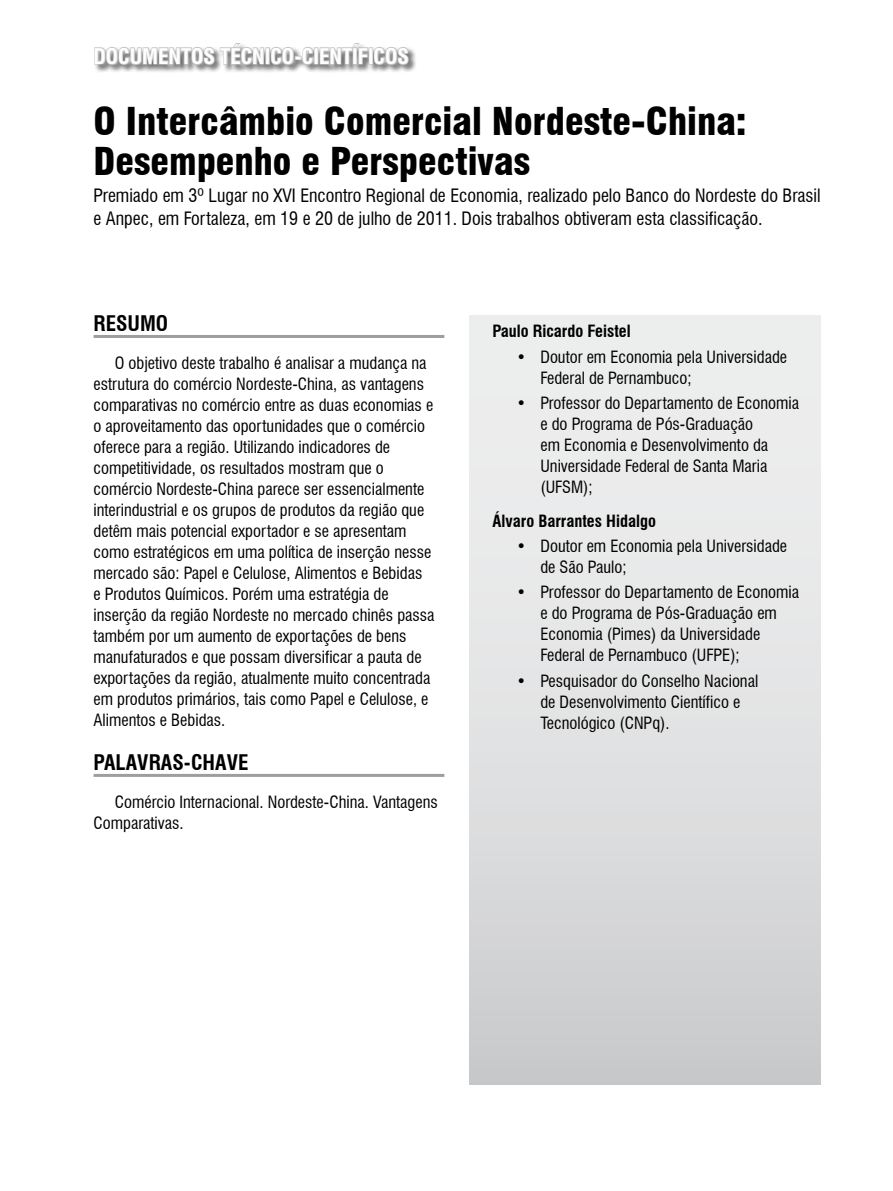
<style>
.page{position:relative;width:893px;height:1191px;background:#fff}
.page>*{position:absolute;margin:0;border:0;box-sizing:border-box;transform-origin:0 0}
.t1{font:900 condensed 37.5px/40.5px "Swiss 721 BT";color:#000}
.t2{font:700 condensed 21px "Swiss 721 BT";color:#fff}
.t3{font:700 condensed 21px "Swiss 721 BT";color:#000}
.t4{font:condensed 18px/22.5px "Swiss 721 BT";color:#000}
.t5{font:condensed 16.5px/21px "Swiss 721 BT";color:#000}
.t6{font:700 condensed 16.5px "Swiss 721 BT";color:#000}
</style>
<div class="page">
<div style="left:470px;top:315px;width:351px;height:769px;background:linear-gradient(to bottom,#f3f3f4,#cdced0)"></div>
<div style="left:94px;top:43px;width:324px;height:31px;background:#000;opacity:.6"></div>
<svg style="left:94px;top:43px;width:316px;height:25px"></svg>
<hr style="left:94px;top:335px;width:350px;height:3px;background:#9c9e9f">
<hr style="left:94px;top:774px;width:350px;height:3px;background:#9c9e9f">
<p class="t2" style="left:94px;top:44px;width:317px">DOCUMENTOS TÉCNICO-CIENTÍFICOS</p>
<h1 class="t1" style="left:94px;top:101px;width:655px">O Intercâmbio Comercial Nordeste-China:<br>Desempenho e Perspectivas</h1>
<p class="t4" style="left:94px;top:184px;width:729px">Premiado em 3º Lugar no XVI Encontro Regional de Economia, realizado pelo Banco do Nordeste do Brasil e Anpec, em Fortaleza, em 19 e 20 de julho de 2011. Dois trabalhos obtiveram esta classificação.</p>
<p class="t3" style="left:94px;top:310px;width:76px">RESUMO</p>
<p class="t5" style="left:94px;top:352px;width:342px;text-indent:21px">O objetivo deste trabalho é analisar a mudança na estrutura do comércio Nordeste-China, as vantagens comparativas no comércio entre as duas economias e o aproveitamento das oportunidades que o comércio oferece para a região. Utilizando indicadores de competitividade, os resultados mostram que o comércio Nordeste-China parece ser essencialmente interindustrial e os grupos de produtos da região que detêm mais potencial exportador e se apresentam como estratégicos em uma política de inserção nesse mercado são: Papel e Celulose, Alimentos e Bebidas<br>e Produtos Químicos. Porém uma estratégia de inserção da região Nordeste no mercado chinês passa também por um aumento de exportações de bens manufaturados e que possam diversificar a pauta de exportações da região, atualmente muito concentrada em produtos primários, tais como Papel e Celulose, e Alimentos e Bebidas.</p>
<p class="t3" style="left:94px;top:749px;width:157px">PALAVRAS-CHAVE</p>
<p class="t5" style="left:94px;top:791px;width:346px;text-indent:21px">Comércio Internacional. Nordeste-China. Vantagens<br>Comparativas.</p>
<p class="t6" style="left:492px;top:321px;width:140px">PAULO RICARDO FEISTEL</p>
<p class="t5" style="left:540px;top:346px;width:248px;text-indent:-24px">• Doutor em Economia pela Universidade<br>Federal de Pernambuco;</p>
<p class="t5" style="left:540px;top:392px;width:260px;text-indent:-24px">• Professor do Departamento de Economia e do Programa de Pós-Graduação<br>em Economia e Desenvolvimento da<br>Universidade Federal de Santa Maria (UFSM);</p>
<p class="t6" style="left:492px;top:511px;width:165px">ÁLVARO BARRANTES HIDALGO</p>
<p class="t5" style="left:540px;top:535px;width:248px;text-indent:-24px">• Doutor em Economia pela Universidade de São Paulo;</p>
<p class="t5" style="left:540px;top:582px;width:260px;text-indent:-24px">• Professor do Departamento de Economia e do Programa de Pós-Graduação em Economia (Pimes) da Universidade Federal de Pernambuco (UFPE);</p>
<p class="t5" style="left:540px;top:670px;width:219px;text-indent:-24px">• Pesquisador do Conselho Nacional de Desenvolvimento Científico e<br>Tecnológico (CNPq).</p>
</div>
